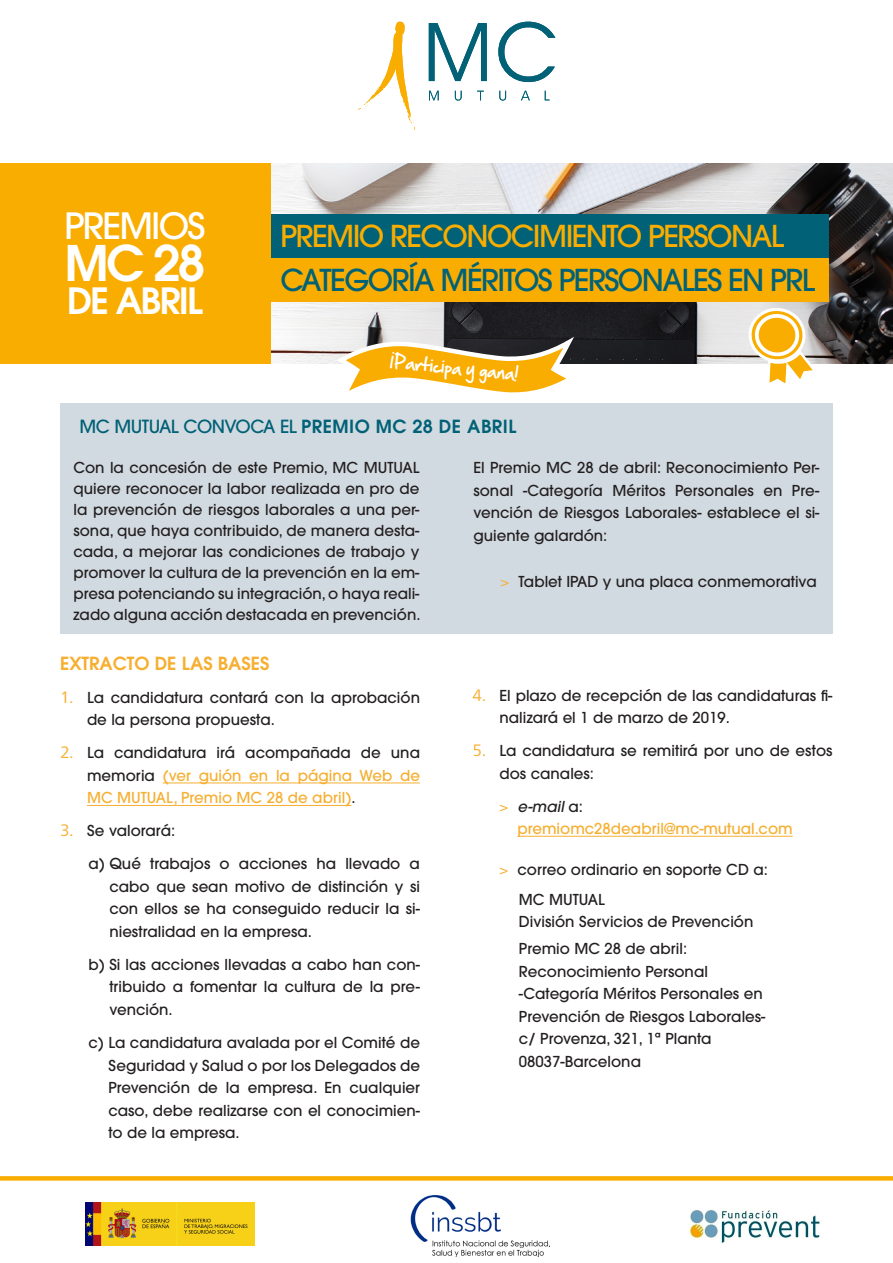
<style>
.page{position:relative;width:893px;height:1263px;background:#fff}
.page>*{position:absolute;margin:0;border:0;box-sizing:border-box;transform-origin:0 0}
.t1{font:600 48.75px "ITC Avant Garde Std";color:#fff}
.t2{font:500 36px "ITC Avant Garde Std";letter-spacing:-.05em;color:#fff}
.t3{font:600 36px "ITC Avant Garde Std";letter-spacing:-.05em;color:#fff}
.t4{font:500 30px "ITC Avant Garde Std";letter-spacing:-.05em;color:#016176}
.t5{font:500 30px "ITC Avant Garde Std";letter-spacing:-.05em;color:#f9ad00}
.Texto_normal{font:500 18px "ITC Avant Garde Std";letter-spacing:-.025em;color:#016176}
.Texto_normal-2{font:600 18px "ITC Avant Garde Std";color:#f6af31}
.t6{font:15.75px "Hand Of Sean";color:#fff}
.Texto_normal-3{font:500 15px/22.5px "ITC Avant Garde Std";color:#231f20;text-align:justify}
.Texto_normal-4{font:500 15px/22.5px "ITC Avant Garde Std";color:#f6af31;text-align:justify}
.t7{font:italic 500 15px "ITC Avant Garde Std";color:#231f20}
.s1{font-weight:600}
.s2{font-family:"Frutiger Neue LT Pro";font-weight:400;color:#f6af31}
.s3{font-family:"Frutiger Neue LT Pro";font-weight:400;font-size:16.5px;color:#f6af31}
.s4{font-family:"Frutiger Neue LT Pro";font-weight:400;font-size:16.5px}
.s5{color:#231f20}
.s6{font-family:"Frutiger Neue LT Pro";font-weight:400;font-style:normal;color:#f6af31}
.s7{font-style:normal}
</style>
<div class="page">
<div style="left:0;top:1176px;width:893px;height:5px;background:#f9ad00"></div>
<img style="left:270px;top:164px;width:623px;height:200px">
<div style="left:270px;top:258px;width:558px;height:43px;background:#f9ad00"></div>
<div style="left:270px;top:215px;width:558px;height:43px;background:#016176"></div>
<div style="left:0;top:163px;width:270px;height:201px;background:#f9ad00"></div>
<svg style="left:332px;top:336px;width:250px;height:68px"></svg>
<svg style="left:358px;top:22px;width:58px;height:108px"></svg>
<svg style="left:498px;top:22px;width:57px;height:60px"></svg>
<svg style="left:455px;top:91px;width:7px;height:10px"></svg>
<svg style="left:477px;top:91px;width:7px;height:9px"></svg>
<svg style="left:499px;top:91px;width:7px;height:10px"></svg>
<svg style="left:521px;top:91px;width:9px;height:9px"></svg>
<svg style="left:545px;top:91px;width:5px;height:9px"></svg>
<svg style="left:429px;top:23px;width:58px;height:58px"></svg>
<svg style="left:429px;top:91px;width:10px;height:9px"></svg>
<svg style="left:747px;top:306px;width:73px;height:78px"></svg>
<img style="left:689px;top:1210px;width:131px;height:34px">
<img style="left:410px;top:1195px;width:140px;height:61px">
<img style="left:86px;top:1203px;width:169px;height:42px">
<div style="left:60px;top:449px;width:773px;height:185px;background:#d2dae1"></div>
<hr style="left:163px;top:783px;width:257px;height:1px;background:#f6af31">
<hr style="left:87px;top:805px;width:264px;height:1px;background:#f6af31">
<hr style="left:517px;top:836px;width:276px;height:1px;background:#f6af31">
<div style="left:60px;top:404px;width:773px;height:49px;background:#d2dae1"></div>
<h2 class="t2" style="left:65px;top:203px;width:142px">PREMIOS</h2>
<h1 class="t1" style="left:65px;top:231px;width:142px">MC 28</h1>
<h2 class="t3" style="left:67px;top:278px;width:137px">DE ABRIL</h2>
<h3 class="t5" style="left:280px;top:217px;width:505px">PREMIO RECONOCIMIENTO PERSONAL</h3>
<h3 class="t4" style="left:280px;top:261px;width:536px">CATEGORÍA MÉRITOS PERSONALES EN PRL</h3>
<p class="t6" style="left:392px;top:347px;width:130px;rotate:6deg">¡Participa y gana!</p>
<p class="Texto_normal" style="left:80px;top:415px;width:438px">MC MUTUAL CONVOCA EL <span class="s1">PREMIO MC 28 DE ABRIL</span></p>
<p class="Texto_normal-3" style="left:74px;top:457px;width:348px;line-height:21px">Con la concesión de este Premio, MC MUTUAL quiere reconocer la labor realizada en pro de la prevención de riesgos laborales a una per&shy;sona, que haya contribuido, de manera desta&shy;cada, a mejorar las condiciones de trabajo y promover la cultura de la prevención en la em&shy;presa potenciando su integración, o haya reali&shy;zado alguna acción destacada en prevención.</p>
<p class="Texto_normal-3" style="left:473px;top:456px;width:347px">El Premio MC 28 de abril: Reconocimiento Per&shy;sonal -Categoría Méritos Personales en Pre&shy;vención de Riesgos Laborales- establece el si&shy;guiente galardón:</p>
<p class="Texto_normal-3" style="left:500px;top:570px;width:318px"><span class="s2">&gt;</span> Tablet IPAD y una placa conmemorativa</p>
<p class="Texto_normal-2" style="left:60px;top:651px;width:211px">EXTRACTO DE LAS BASES</p>
<p class="Texto_normal-3" style="left:87px;top:686px;width:335px;text-indent:-27px"><span class="s3">1.</span> La candidatura contará con la aprobación de la persona propuesta.</p>
<p class="Texto_normal-4" style="left:87px;top:742px;width:335px;text-indent:-27px"><span class="s4">2.</span> <span class="s5">La candidatura irá acompañada de una memoria</span> (ver guión en la página Web de MC MUTUAL, Premio MC 28 de abril)<span class="s5">.</span></p>
<p class="Texto_normal-3" style="left:60px;top:820px;width:117px"><span class="s3">3.</span> Se valorará:</p>
<p class="Texto_normal-3" style="left:109px;top:853px;width:312px;text-indent:-21px">a) Qué trabajos o acciones ha llevado a cabo que sean motivo de distinción y si con ellos se ha conseguido reducir la si&shy;niestralidad en la empresa.</p>
<p class="Texto_normal-3" style="left:109px;top:953px;width:312px;text-indent:-21px">b) Si las acciones llevadas a cabo han con&shy;tribuido a fomentar la cultura de la pre&shy;vención.</p>
<p class="Texto_normal-3" style="left:108px;top:1031px;width:313px;text-indent:-20px">c) La candidatura avalada por el Comité de Seguridad y Salud o por los Delegados de Prevención de la empresa. En cualquier caso, debe realizarse con el conocimien&shy;to de la empresa.</p>
<p class="Texto_normal-3" style="left:499px;top:684px;width:334px;text-indent:-27px"><span class="s3">4.</span> El plazo de recepción de las candidaturas fi&shy;nalizará el 1 de marzo de 2019.</p>
<p class="Texto_normal-3" style="left:499px;top:739px;width:334px;text-indent:-27px"><span class="s3">5.</span> La candidatura se remitirá por uno de estos dos canales:</p>
<p class="t7" style="left:499px;top:797px;width:85px"><span class="s6">&gt;</span> e-mail <span class="s7">a :</span></p>
<p class="Texto_normal-4" style="left:517px;top:817px;width:277px">premiomc28deabril@mc-mutual.com</p>
<p class="Texto_normal-3" style="left:499px;top:858px;width:270px"><span class="s2">&gt;</span> correo ordinario en soporte CD a:</p>
<p class="Texto_normal-3" style="left:519px;top:888px;width:87px">MC MUTUAL</p>
<p class="Texto_normal-3" style="left:519px;top:910px;width:236px">División Servicios de Prevención</p>
<p class="Texto_normal-3" style="left:519px;top:937px;width:170px">Premio MC 28 de abril:</p>
<p class="Texto_normal-3" style="left:519px;top:960px;width:191px">Reconocimiento Personal</p>
<p class="Texto_normal-3" style="left:519px;top:982px;width:248px">-Categoría Méritos Personales en<br>Prevención de Riesgos Laborales-</p>
<p class="Texto_normal-3" style="left:519px;top:1027px;width:194px">c/ Provenza, 321, 1ª Planta</p>
<p class="Texto_normal-3" style="left:519px;top:1050px;width:124px">08037-Barcelona</p>
</div>
